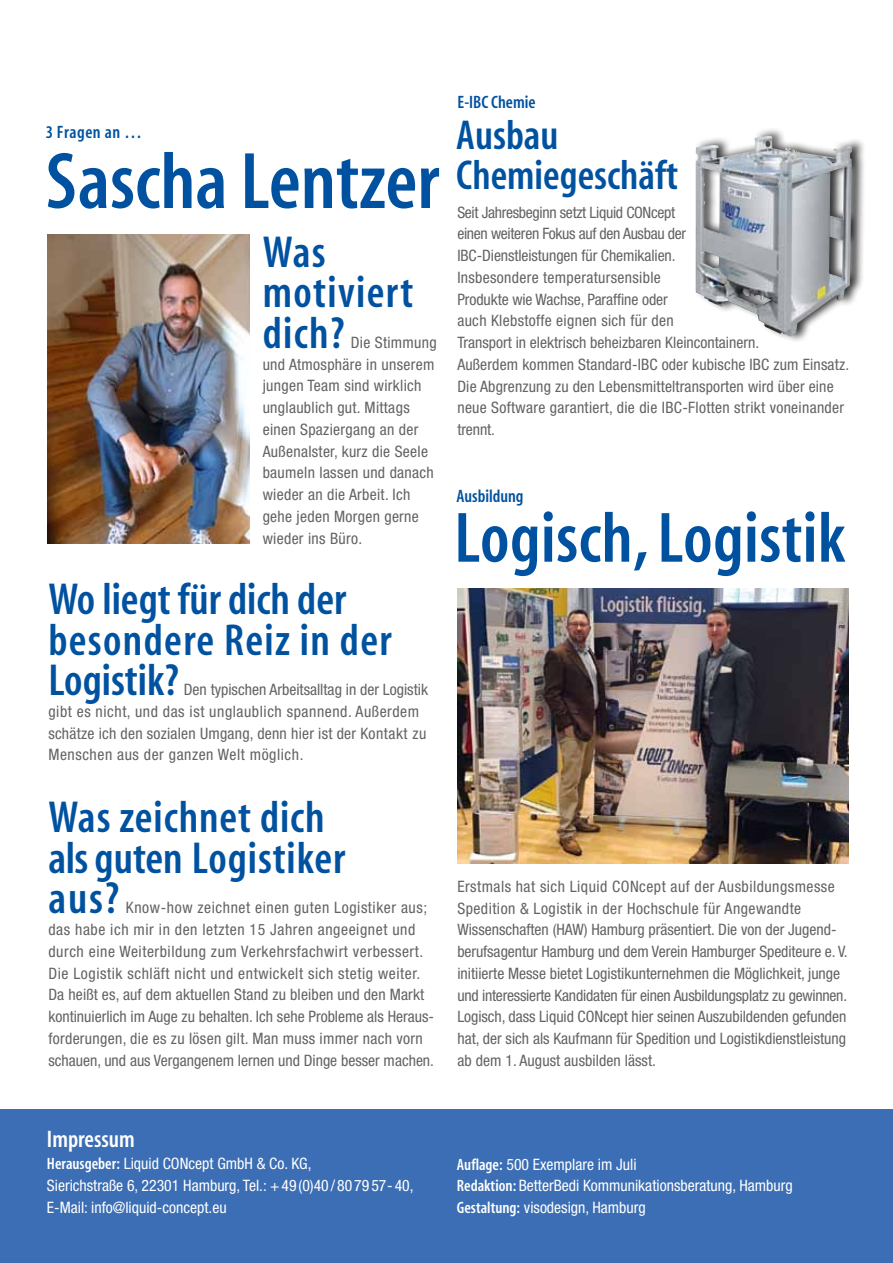
<style>
.page{position:relative;width:893px;height:1263px;background:#fff}
.page>*{position:absolute;margin:0;border:0;box-sizing:border-box;transform-origin:0 0}
.t1{font:600 condensed 81px "Myriad";color:#0052a0}
.t2{font:600 condensed 72px "Myriad";letter-spacing:.005em;color:#0052a0}
.t3{font:600 condensed 45px/40.5px "Myriad";letter-spacing:.02em;color:#0052a0}
.t4{font:600 condensed 45px/40.5px "Myriad";color:#0052a0}
.t5{font:600 condensed 42px/40.5px "Myriad";color:#0052a0}
.t6{font:600 condensed 24px "Myriad";color:#fff}
.t7{font:600 condensed 18px "Myriad";color:#0052a0}
.t8{font:condensed 15.75px/21.8px "Helvetica Neue";letter-spacing:.01em;color:#636362}
.t9{font:condensed 15.75px/21.8px "Helvetica Neue";color:#fff}
.t10{font:condensed 15.75px/21.8px "Helvetica Neue";letter-spacing:.035em;color:#636362}
.s1{font-family:"Myriad";font-weight:600;font-size:16.5px}
</style>
<div class="page">
<div style="left:0;top:1109px;width:893px;height:154px;background:#3b6eb4"></div>
<img style="left:457px;top:588px;width:391px;height:276px">
<div style="left:694px;top:126px;width:172px;height:217px;background:#000;opacity:.8"></div>
<img style="left:696px;top:136px;width:156px;height:201px">
<img style="left:48px;top:235px;width:202px;height:308px">
<p class="t7" style="left:46px;top:123px;width:98px">3 Fragen an …</p>
<h1 class="t1" style="left:46px;top:141px;width:395px">Sascha Lentzer</h1>
<h3 class="t3" style="left:263px;top:233px;width:152px">Was motiviert dich?</h3>
<p class="t8" style="left:263px;top:331px;width:176px;text-indent:88px">Die Stimmung und Atmosphäre in unserem jungen Team sind wirklich unglaublich gut. Mittags einen Spaziergang an der<br>Außenalster, kurz die Seele baumeln lassen und danach wieder an die Arbeit. Ich gehe jeden Morgen gerne wieder ins Büro.</p>
<h3 class="t4" style="left:48px;top:581px;width:345px">Wo liegt für dich der besondere Reiz in der<br>Logistik?</h3>
<p class="t10" style="left:48px;top:678px;width:381px;text-indent:135px">Den typischen Arbeitsalltag in der Logistik gibt es nicht, und das ist unglaublich spannend. Außerdem schätze ich den sozialen Umgang, denn hier ist der Kontakt zu Menschen aus der ganzen Welt möglich.</p>
<h3 class="t3" style="left:48px;top:799px;width:298px">Was zeichnet dich als guten Logistiker aus?</h3>
<p class="t8" style="left:48px;top:897px;width:387px;text-indent:78px">Know-how zeichnet einen guten Logistiker aus; das habe ich mir in den letzten 15 Jahren angeeignet und durch eine Weiterbildung zum Verkehrsfachwirt verbessert.<br>Die Logistik schläft nicht und entwickelt sich stetig weiter.<br>Da heißt es, auf dem aktuellen Stand zu bleiben und den Markt kontinuierlich im Auge zu behalten. Ich sehe Probleme als Heraus&shy;forderungen, die es zu lösen gilt. Man muss immer nach vorn schauen, und aus Vergangenem lernen und Dinge besser machen.</p>
<p class="t7" style="left:456px;top:93px;width:81px">E-IBC Chemie</p>
<h3 class="t5" style="left:456px;top:116px;width:223px">Ausbau<br>Chemiegeschäft</h3>
<p class="t8" style="left:457px;top:201px;width:393px">Seit Jahresbeginn setzt Liquid CONcept<br>einen weiteren Fokus auf den Ausbau der<br>IBC-Dienstleistungen für Chemikalien.<br>Insbesondere temperatursensible<br>Produkte wie Wachse, Paraffine oder<br>auch Klebstoffe eignen sich für den<br>Transport in elektrisch beheizbaren Kleincontainern.<br>Außerdem kommen Standard-IBC oder kubische IBC zum Einsatz.<br>Die Abgrenzung zu den Lebensmitteltransporten wird über eine neue Software garantiert, die die IBC-Flotten strikt voneinander trennt.</p>
<p class="t7" style="left:456px;top:487px;width:69px">Ausbildung</p>
<h2 class="t2" style="left:454px;top:502px;width:393px">Logisch, Logistik</h2>
<p class="t8" style="left:457px;top:875px;width:392px">Erstmals hat sich Liquid CONcept auf der Ausbildungsmesse Spedition &amp; Logistik in der Hochschule für Angewandte Wissenschaften (HAW) Hamburg präsentiert. Die von der Jugend&shy;berufsagentur Hamburg und dem Verein Hamburger Spediteure e. V. initiierte Messe bietet Logistikunternehmen die Möglichkeit, junge und interessierte Kandidaten für einen Ausbildungsplatz zu gewinnen.<br>Logisch, dass Liquid CONcept hier seinen Auszubildenden gefunden hat, der sich als Kaufmann für Spedition und Logistikdienstleistung ab dem 1. August ausbilden lässt.</p>
<h3 class="t6" style="left:47px;top:1127px;width:89px">Impressum</h3>
<p class="t9" style="left:47px;top:1152px;width:368px"><span class="s1">Herausgeber:</span> Liquid CONcept GmbH &amp; Co. KG,<br>Sierichstraße 6, 22301 Hamburg, Tel.: +49 (0)40 / 80 79 57- 40,<br>E-Mail: info@liquid-concept.eu</p>
<p class="t9" style="left:457px;top:1153px;width:337px"><span class="s1">Auflage:</span> 500 Exemplare im Juli<br><span class="s1">Redaktion:</span> BetterBedi Kommunikationsberatung, Hamburg<br><span class="s1">Gestaltung:</span> visodesign, Hamburg</p>
</div>
